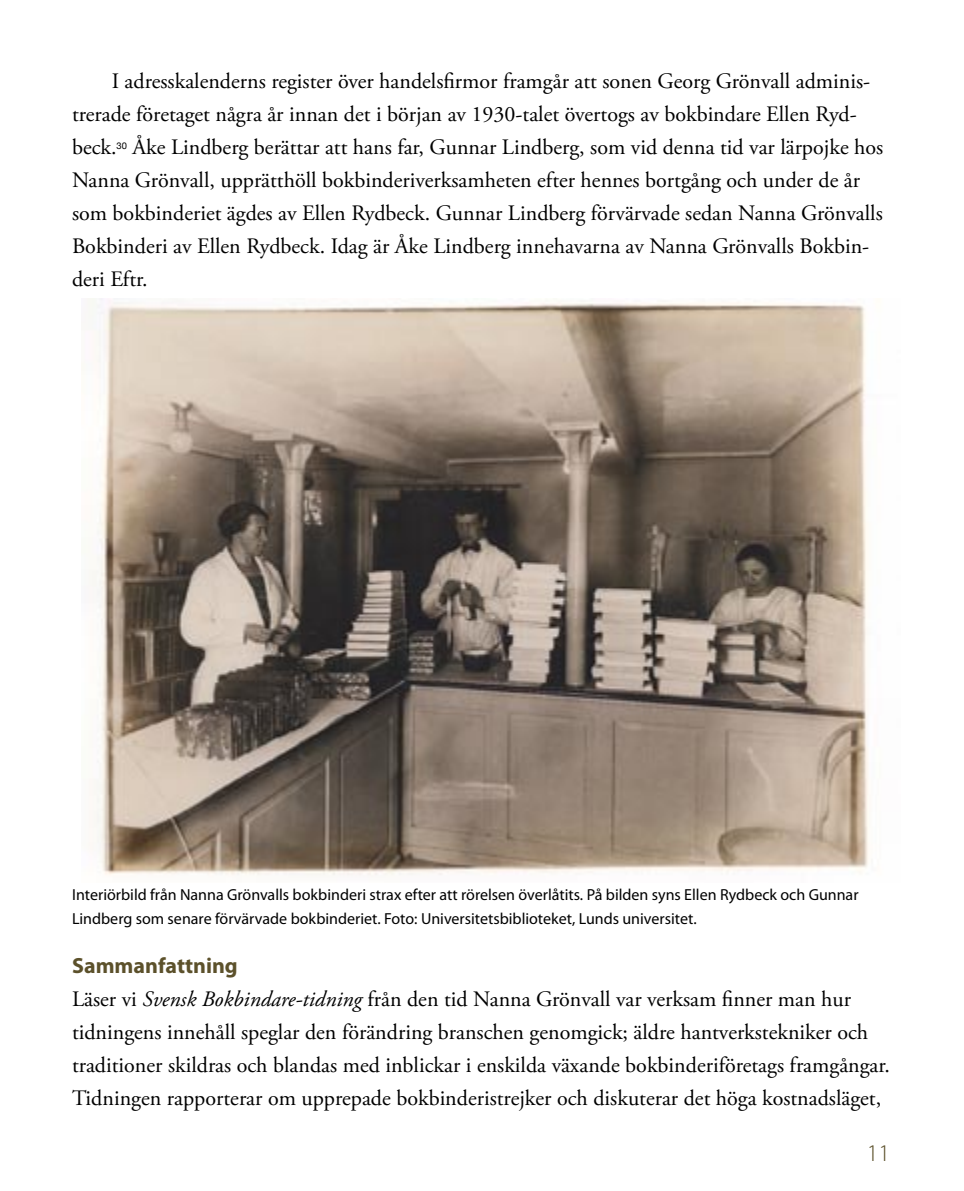
<style>
.page{position:relative;width:964px;height:1191px;background:#fff}
.page>*{position:absolute;margin:0;border:0;box-sizing:border-box;transform-origin:0 0}
.t1{font:300 24px "Myriad Pro";color:#5c512b}
.Brödindrag{font:22px/33px "Adobe Garamond Pro";color:#000}
.Brödtext{font:22px/33px "Adobe Garamond Pro";color:#000}
.Rubrik_3{font:700 22px "Myriad Pro";color:#5c512b}
.Fotnotstext{font:16px/24px "Myriad Pro";color:#000}
.Brödindrag-2{font:9.4px "Helvetica Neue";color:#000}
.s1{font-style:italic}
</style>
<div class="page">
<img style="left:88px;top:298px;width:781px;height:578px">
<p class="Brödindrag" style="left:72px;top:65px;width:800px;text-indent:40px">I adresskalenderns register över handelsfirmor framgår att sonen Georg Grönvall adminis&shy;trerade företaget några år innan det i början av 1930-talet övertogs av bokbindare Ellen Ryd&shy;beck.</p>
<p class="Brödindrag" style="left:72px;top:131px;width:813px;text-indent:60px">Åke Lindberg berättar att hans far, Gunnar Lindberg, som vid denna tid var lärpojke hos Nanna Grönvall, upprätthöll bokbinderiverksamheten efter hennes bortgång och under de år som bokbinderiet ägdes av Ellen Rydbeck. Gunnar Lindberg förvärvade sedan Nanna Grönvalls Bokbinderi av Ellen Rydbeck. Idag är Åke Lindberg innehavarna av Nanna Grönvalls Bokbin&shy;deri Eftr.</p>
<p class="Brödindrag-2" style="left:117px;top:140px;width:12px">30</p>
<p class="Fotnotstext" style="left:72px;top:883px;width:788px">Interiörbild från Nanna Grönvalls bokbinderi strax efter att rörelsen överlåtits. På bilden syns Ellen Rydbeck och Gunnar<br>Lindberg som senare förvärvade bokbinderiet. Foto: Universitetsbiblioteket, Lunds universitet.</p>
<p class="Rubrik_3" style="left:72px;top:953px;width:167px">Sammanfattning</p>
<p class="Brödtext" style="left:72px;top:983px;width:819px">Läser vi <span class="s1">Svensk Bokbindare-tidning</span> från den tid Nanna Grönvall var verksam finner man hur tidningens innehåll speglar den förändring branschen genomgick; äldre hantverkstekniker och traditioner skildras och blandas med inblickar i enskilda växande bokbinderiföretags framgångar.<br>Tidningen rapporterar om upprepade bokbinderistrejker och diskuterar det höga kostnadsläget,</p>
<p class="t1" style="left:867px;top:1139px;width:25px">11</p>
</div>
